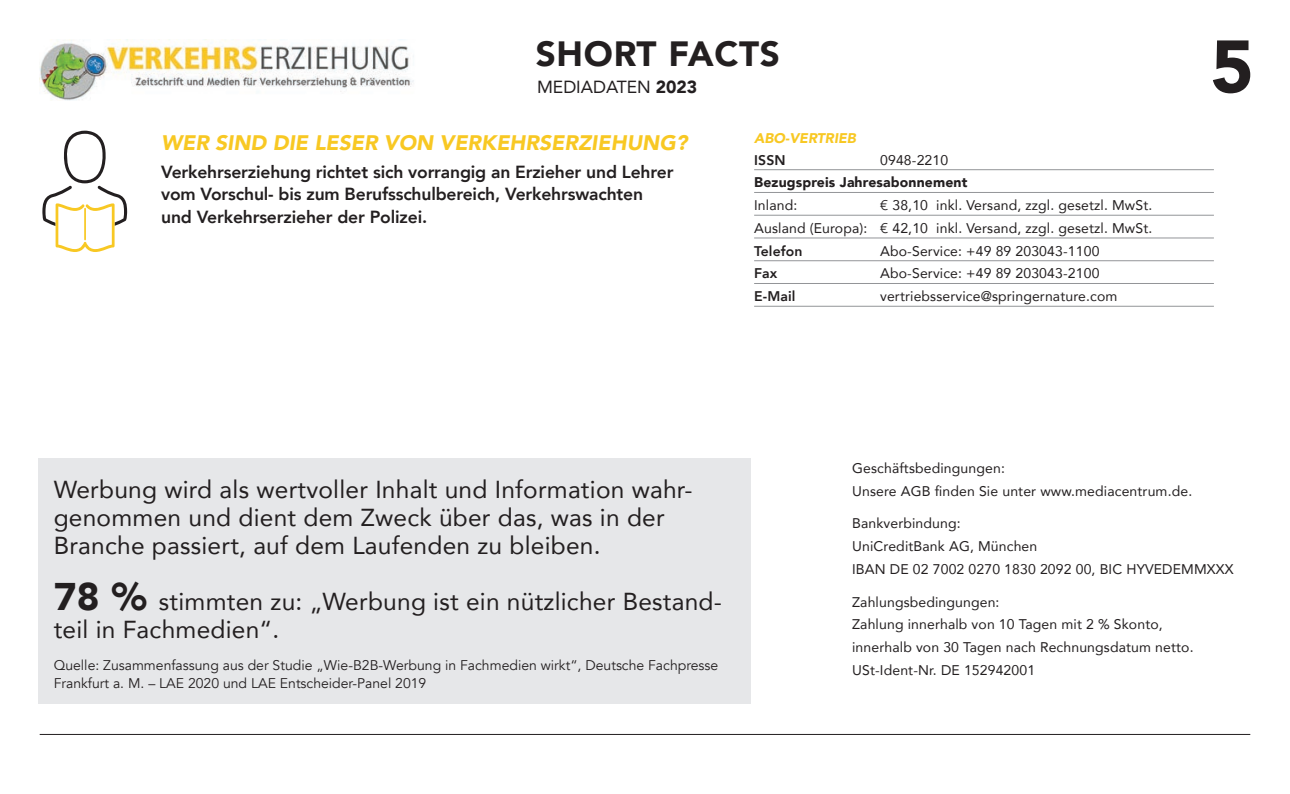
<style>
.page{position:relative;width:1290px;height:794px;background:#fff}
.page>*{position:absolute;margin:0;border:0;box-sizing:border-box;transform-origin:0 0}
.t1{font:900 73.5px "Avenir";color:#231f20}
.t2{font:900 35px "Avenir";letter-spacing:.02em;color:#231f20}
.t3{font:24.5px/28px "Avenir";letter-spacing:.01em;color:#231f20}
.t4{font:italic 900 21px "Avenir";color:#f8c823}
.t5{font:800 17.5px/22.8px "Avenir";letter-spacing:-.01em;color:#231f20}
.t6{font:17.5px "Avenir";color:#231f20}
.t7{font:14px/22.8px "Avenir";letter-spacing:.01em;color:#231f20}
.t8{font:14px/17.5px "Avenir";color:#231f20}
.t9{font:900 14px "Avenir";letter-spacing:.01em;color:#231f20}
.t10{font:800 14px "Avenir";letter-spacing:.01em;color:#231f20}
.t11{font:italic 900 14px "Avenir";color:#f8c823}
.s1{font-weight:900}
.s2{font-weight:900;font-size:38.5px}
</style>
<div class="page">
<hr style="left:40px;top:734px;width:1210px;height:1px;background:#231f20">
<img style="left:40px;top:40px;width:374px;height:60px">
<svg style="left:42px;top:131px;width:85px;height:121px"></svg>
<hr style="left:754px;top:169px;width:460px;height:1px;background:#939598">
<hr style="left:754px;top:192px;width:460px;height:1px;background:#939598">
<hr style="left:754px;top:215px;width:460px;height:1px;background:#939598">
<hr style="left:754px;top:238px;width:460px;height:1px;background:#939598">
<hr style="left:754px;top:260px;width:460px;height:1px;background:#939598">
<hr style="left:754px;top:283px;width:460px;height:1px;background:#939598">
<hr style="left:754px;top:306px;width:460px;height:1px;background:#939598">
<div style="left:39px;top:458px;width:712px;height:245px;background:#e6e7e9"></div>
<h2 class="t2" style="left:536px;top:24px;width:246px">SHORT FACTS</h2>
<p class="t6" style="left:537px;top:73px;width:162px">MEDIADATEN <span class="s1">2023</span></p>
<h3 class="t4" style="left:161px;top:125px;width:528px">WER SIND DIE LESER VON VERKEHRSERZIEHUNG?</h3>
<p class="t5" style="left:161px;top:160px;width:514px">Verkehrserziehung richtet sich vorrangig an Erzieher und Lehrer vom Vorschul- bis zum Berufsschulbereich, Verkehrswachten und Verkehrserzieher der Polizei.</p>
<p class="t11" style="left:754px;top:126px;width:103px">ABO-VERTRIEB</p>
<p class="t10" style="left:754px;top:149px;width:33px">ISSN</p>
<p class="t7" style="left:880px;top:148px;width:70px">0948-2210</p>
<p class="t9" style="left:754px;top:170px;width:215px">Bezugspreis Jahresabonnement</p>
<p class="t7" style="left:754px;top:193px;width:45px">Inland:</p>
<p class="t7" style="left:754px;top:193px;width:400px;text-align:right">€ 38,10 inkl. Versand, zzgl. gesetzl. MwSt.<br>Ausland (Europa): € 42,10 inkl. Versand, zzgl. gesetzl. MwSt.</p>
<p class="t10" style="left:754px;top:240px;width:50px">Telefon</p>
<p class="t7" style="left:880px;top:239px;width:221px">Abo-Service: +49 89 203043-1100</p>
<p class="t10" style="left:754px;top:262px;width:25px">Fax</p>
<p class="t7" style="left:880px;top:262px;width:221px">Abo-Service: +49 89 203043-2100</p>
<p class="t10" style="left:754px;top:285px;width:43px">E-Mail</p>
<p class="t7" style="left:880px;top:284px;width:239px">vertriebsservice@springernature.com</p>
<h1 class="t1" style="left:1210px;top:4px;width:45px">5</h1>
<h3 class="t3" style="left:54px;top:474px;width:640px">Werbung wird als wertvoller Inhalt und Information wahr&shy;genommen und dient dem Zweck über das, was in der<br>Branche passiert, auf dem Laufenden zu bleiben.</h3>
<h3 class="t3" style="left:54px;top:586px;width:670px"><span class="s2">78 %</span> stimmten zu: „Werbung ist ein nützlicher Bestand&shy;teil in Fachmedien“.</h3>
<p class="t8" style="left:54px;top:657px;width:666px">Quelle: Zusammenfassung aus der Studie „Wie-B2B-Werbung in Fachmedien wirkt“, Deutsche Fachpresse<br>Frankfurt a. M. – LAE 2020 und LAE Entscheider-Panel 2019</p>
<p class="t7" style="left:852px;top:456px;width:342px">Geschäftsbedingungen:<br>Unsere AGB finden Sie unter www.mediacentrum.de.</p>
<p class="t7" style="left:852px;top:512px;width:383px">Bankverbindung:<br>UniCreditBank AG, München<br>IBAN DE 02 7002 0270 1830 2092 00, BIC HYVEDEMMXXX</p>
<p class="t7" style="left:852px;top:590px;width:343px">Zahlungsbedingungen:<br>Zahlung innerhalb von 10 Tagen mit 2 % Skonto, innerhalb von 30 Tagen nach Rechnungsdatum netto.<br>USt-Ident-Nr. DE 152942001</p>
</div>
